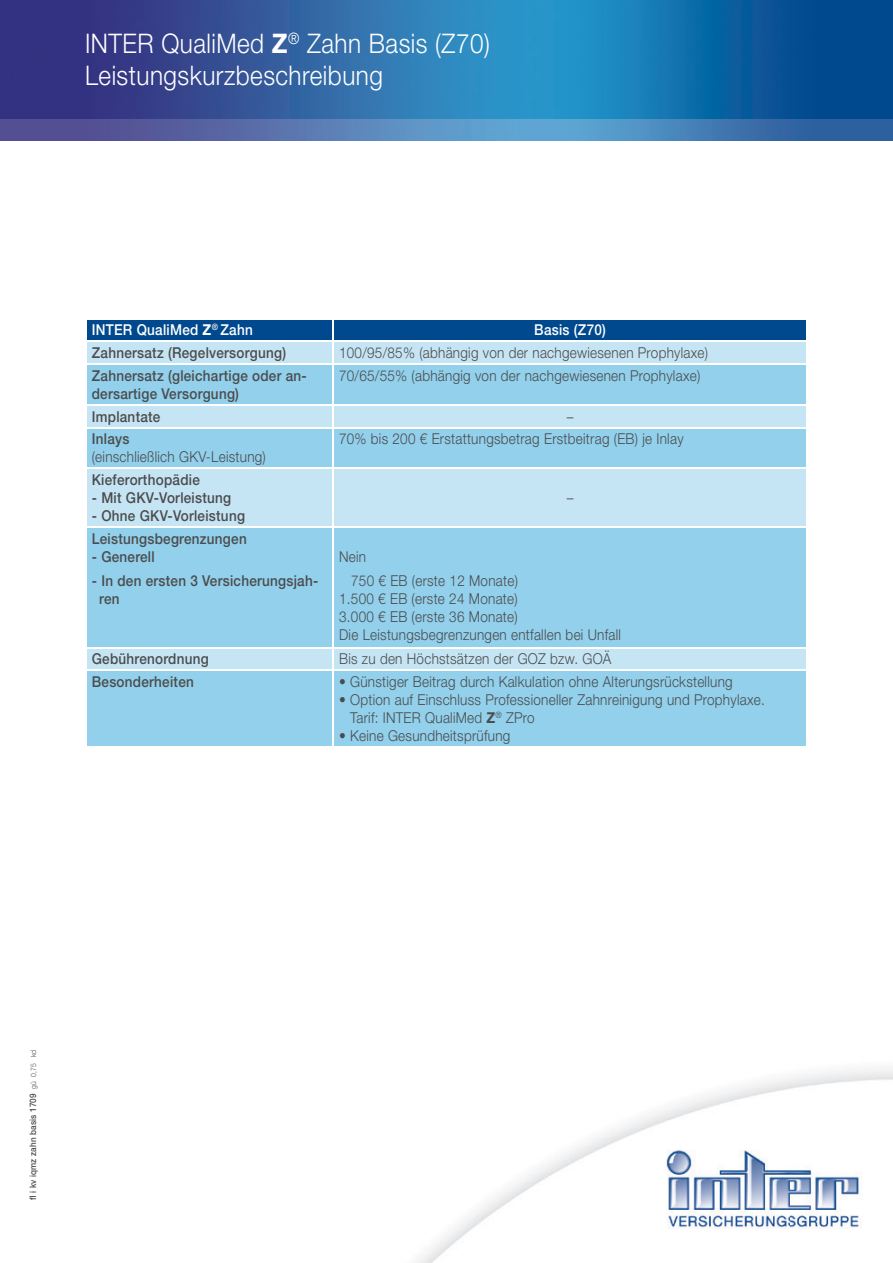
<style>
.page{position:relative;width:893px;height:1263px;background:#fff}
.page>*{position:absolute;margin:0;border:0;box-sizing:border-box;transform-origin:0 0}
.t1{font:300 27px/32.4px "Helvetica Neue LT Pro";letter-spacing:.02em;color:#fff;scale:.9 1}
.t2{font:300 15px/18px "Helvetica Neue LT Pro";letter-spacing:.02em;color:#4b4c4d;scale:.9 1}
.t3{font:500 15px/18px "Helvetica Neue LT Pro";letter-spacing:.02em;color:#4b4c4d;scale:.9 1}
.t4{font:500 15px "Helvetica Neue LT Pro";letter-spacing:.02em;color:#fff;scale:.9 1}
.t5{font:500 9px "Helvetica Neue LT Pro";letter-spacing:.02em;color:#4b4c4d;scale:.9 1}
.s1{font-weight:700}
.s2{font-weight:300;font-size:7.5px}
</style>
<div class="page">
<img style="left:0;top:0;width:893px;height:140px">
<img style="left:417px;top:1068px;width:476px;height:195px">
<div style="left:87px;top:320px;width:719px;height:20px;background:#01498e"></div>
<div style="left:87px;top:342px;width:719px;height:21px;background:#c6e5f4"></div>
<svg style="left:87px;top:365px;width:719px;height:381px;background:#a0d6ee"></svg>
<hr style="left:332px;top:319px;width:2px;height:22px;background:#fff">
<hr style="left:332px;top:342px;width:2px;height:21px;background:#fff">
<hr style="left:332px;top:365px;width:2px;height:39px;background:#fff">
<hr style="left:85px;top:404px;width:248px;height:1px;background:#fff">
<hr style="left:333px;top:404px;width:475px;height:1px;background:#fff">
<hr style="left:332px;top:405px;width:2px;height:22px;background:#fff">
<hr style="left:85px;top:427px;width:248px;height:1px;background:#fff">
<hr style="left:333px;top:427px;width:475px;height:1px;background:#fff">
<hr style="left:332px;top:428px;width:2px;height:39px;background:#fff">
<hr style="left:332px;top:469px;width:2px;height:57px;background:#fff">
<hr style="left:85px;top:526px;width:248px;height:2px;background:#fff">
<hr style="left:333px;top:526px;width:475px;height:2px;background:#fff">
<hr style="left:332px;top:528px;width:2px;height:119px;background:#fff">
<hr style="left:85px;top:647px;width:248px;height:1px;background:#fff">
<hr style="left:333px;top:647px;width:475px;height:1px;background:#fff">
<hr style="left:332px;top:648px;width:2px;height:22px;background:#fff">
<hr style="left:85px;top:670px;width:248px;height:1px;background:#fff">
<hr style="left:333px;top:670px;width:475px;height:1px;background:#fff">
<hr style="left:332px;top:671px;width:2px;height:75px;background:#fff">
<hr style="left:85px;top:467px;width:248px;height:2px;background:#fff">
<hr style="left:333px;top:467px;width:475px;height:2px;background:#fff">
<h1 class="t1" style="left:85px;top:27px;width:451px">INTER QualiMed <span class="s1">Z</span><sup>®</sup> Zahn Basis (Z70)<br>Leistungskurzbeschreibung</h1>
<p class="t4" style="left:92px;top:321px;width:180px">INTER QualiMed <span class="s1">Z</span><sup>®</sup> Zahn</p>
<p class="t4" style="left:534px;top:321px;width:81px">Basis (Z70)</p>
<p class="t3" style="left:92px;top:344px;width:217px">Zahnersatz (Regelversorgung)</p>
<p class="t2" style="left:339px;top:343px;width:411px">100/95/85% (abhängig von der nachgewiesenen Prophylaxe)</p>
<p class="t3" style="left:92px;top:366px;width:240px">Zahnersatz (gleichartige oder an&shy;dersartige Versorgung)</p>
<p class="t2" style="left:339px;top:366px;width:403px">70/65/55% (abhängig von der nachgewiesenen Prophylaxe)</p>
<p class="t3" style="left:92px;top:407px;width:78px">Implantate</p>
<p class="t2" style="left:567px;top:407px;width:9px">–</p>
<p class="t3" style="left:92px;top:430px;width:43px">Inlays</p>
<p class="t2" style="left:92px;top:448px;width:195px">(einschließlich GKV-Leistung)</p>
<p class="t2" style="left:339px;top:430px;width:384px">70% bis 200 € Erstattungsbetrag Erstbeitrag (EB) je Inlay</p>
<p class="t3" style="left:92px;top:470px;width:122px">Kieferorthopädie</p>
<p class="t3" style="left:92px;top:488px;width:156px">- Mit GKV-Vorleistung</p>
<p class="t3" style="left:92px;top:506px;width:172px">- Ohne GKV-Vorleistung</p>
<p class="t3" style="left:92px;top:529px;width:174px">Leistungsbegrenzungen</p>
<p class="t3" style="left:92px;top:547px;width:71px">- Generell</p>
<p class="t3" style="left:99px;top:571px;width:245px;text-indent:-8px">- In den ersten 3 Versicherungsjah&shy;ren</p>
<p class="t2" style="left:567px;top:488px;width:9px">–</p>
<p class="t2" style="left:351px;top:544px;width:187px;line-height:24px;text-indent:-12px">Nein<br>750 € EB (erste 12 Monate)</p>
<p class="t2" style="left:339px;top:589px;width:315px">1.500 € EB (erste 24 Monate)<br>3.000 € EB (erste 36 Monate)<br>Die Leistungsbegrenzungen entfallen bei Unfall</p>
<p class="t3" style="left:92px;top:650px;width:132px">Gebührenordnung</p>
<p class="t2" style="left:339px;top:650px;width:304px">Bis zu den Höchstsätzen der GOZ bzw. GOÄ</p>
<p class="t3" style="left:92px;top:672px;width:115px">Besonderheiten</p>
<p class="t2" style="left:339px;top:672px;width:439px">• Günstiger Beitrag durch Kalkulation ohne Alterungsrückstellung</p>
<p class="t2" style="left:350px;top:690px;width:462px;text-indent:-11px">• Option auf Einschluss Professioneller Zahnreinigung und Prophylaxe.<br>Tarif: INTER QualiMed <span class="s1">Z</span><sup>®</sup> ZPro</p>
<p class="t2" style="left:339px;top:726px;width:192px">• Keine Gesundheitsprüfung</p>
<p class="t5" style="left:28px;top:1200px;width:168px;rotate:-90deg">fl i kv iqmz zahn basis 1709 <span class="s2">gü 0,75 kd</span></p>
</div>
